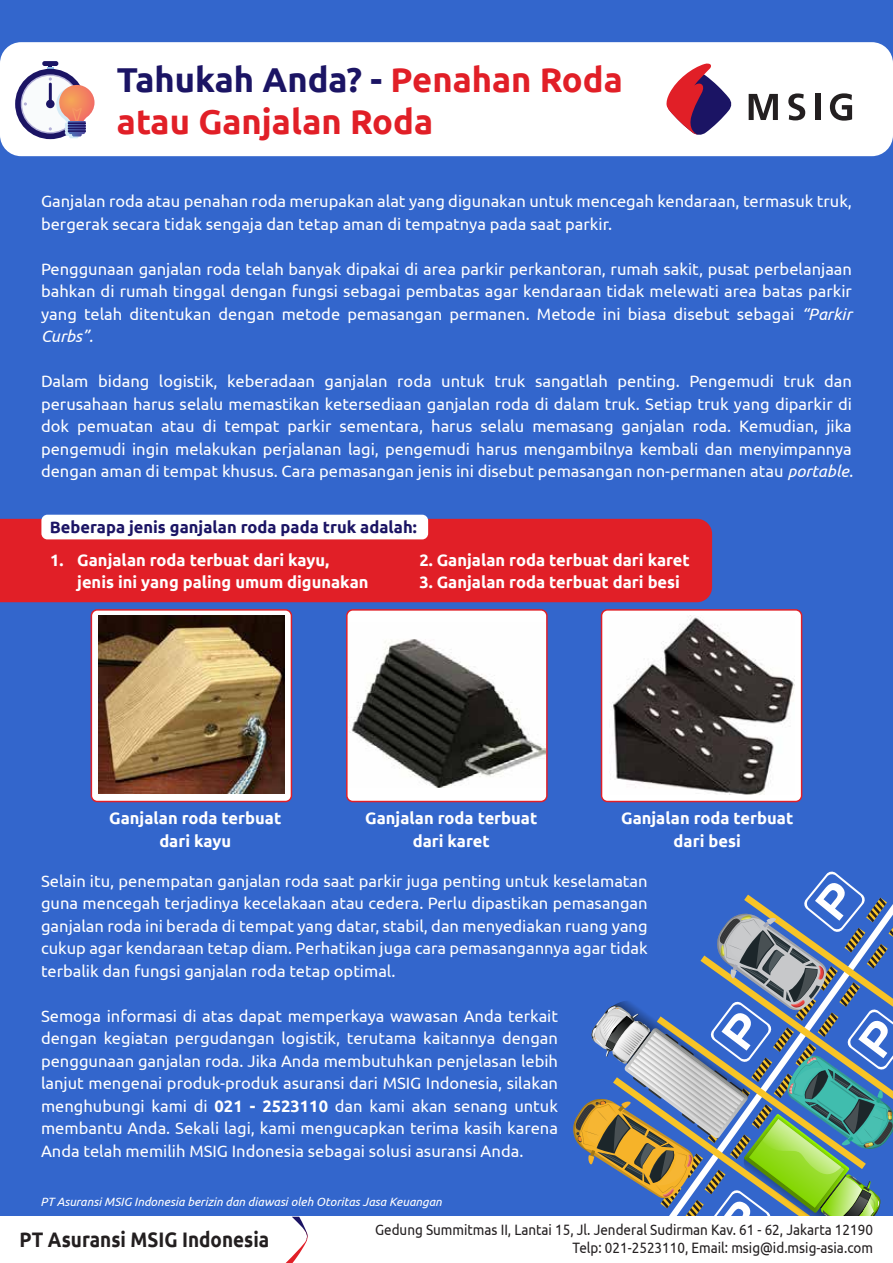
<style>
.page{position:relative;width:893px;height:1263px;background:#36c}
.page>*{position:absolute;margin:0;border:0;box-sizing:border-box;transform-origin:0 0}
.t1{font:700 34.5px/42.6px "Ubuntu";color:#e11f27}
.t2{font:700 21px "Ubuntu";color:#231f20;scale:.9 1}
.t3{font:16.5px/22.5px "Ubuntu";color:#fff;text-align:justify}
.t4{font:700 16.5px/22.5px "Ubuntu";color:#fff;text-align:center}
.t5{font:700 16.5px "Ubuntu";color:#1b1464}
.t6{font:15px/18px "Ubuntu";color:#231f20;text-align:right;scale:.9 1}
.t7{font:italic 12px "Ubuntu";color:#fff}
.s1{color:#1b1464}
.s2{font-style:italic}
.s3{font-weight:700}
</style>
<div class="page">
<svg style="left:570px;top:871px;width:323px;height:346px"></svg>
<div style="left:91px;top:610px;width:200px;height:191px;background:#fff;border-radius:6px"></div>
<div style="left:91px;top:609px;width:201px;height:193px;border:2px solid #e11f27;border-radius:6px"></div>
<img style="left:99px;top:616px;width:186px;height:178px">
<div style="left:347px;top:610px;width:200px;height:191px;background:#fff;border-radius:6px"></div>
<div style="left:346px;top:609px;width:202px;height:193px;border:2px solid #e11f27;border-radius:6px"></div>
<img style="left:350px;top:622px;width:196px;height:165px">
<div style="left:601px;top:610px;width:201px;height:191px;background:#fff;border-radius:6px"></div>
<div style="left:601px;top:609px;width:201px;height:193px;border:2px solid #e11f27;border-radius:6px"></div>
<img style="left:612px;top:615px;width:182px;height:179px">
<div style="left:0;top:519px;width:712px;height:83px;background:#e11f27"></div>
<div style="left:41px;top:515px;width:387px;height:24px;background:#fff;border-radius:6px"></div>
<div style="left:0;top:1217px;width:893px;height:46px;background:#fff"></div>
<svg style="left:286px;top:1217px;width:22px;height:46px"></svg>
<div style="left:0;top:42px;width:893px;height:114px;background:#fff;border-radius:21px"></div>
<svg style="left:666px;top:63px;width:66px;height:72px"></svg>
<svg style="left:749px;top:94px;width:29px;height:26px"></svg>
<svg style="left:788px;top:93px;width:17px;height:27px"></svg>
<div style="left:816px;top:94px;width:5px;height:26px;background:#231f20"></div>
<svg style="left:830px;top:93px;width:22px;height:28px"></svg>
<div style="left:42px;top:61px;width:16px;height:5px;background:#1b1464;border-radius:2px"></div>
<div style="left:15px;top:69px;width:70px;height:70px;background:#1b1464;border-radius:50%"></div>
<svg style="left:21px;top:74px;width:59px;height:60px"></svg>
<div style="left:22px;top:76px;width:56px;height:56px;background:#f9fbfc;border-radius:50%"></div>
<svg style="left:47px;top:65px;width:48px;height:73px"></svg>
<h1 class="t1" style="left:117px;top:58px;width:507px"><span class="s1">Tahukah Anda? -</span> Penahan Roda atau Ganjalan Roda</h1>
<p class="t3" style="left:41px;top:189px;width:812px">Ganjalan roda atau penahan roda merupakan alat yang digunakan untuk mencegah kendaraan, termasuk truk, bergerak secara tidak sengaja dan tetap aman di tempatnya pada saat parkir.</p>
<p class="t3" style="left:41px;top:257px;width:812px">Penggunaan ganjalan roda telah banyak dipakai di area parkir perkantoran, rumah sakit, pusat perbelanjaan bahkan di rumah tinggal dengan fungsi sebagai pembatas agar kendaraan tidak melewati area batas parkir yang telah ditentukan dengan metode pemasangan permanen. Metode ini biasa disebut sebagai <span class="s2">“Parkir Curbs”.</span></p>
<p class="t3" style="left:41px;top:369px;width:814px">Dalam bidang logistik, keberadaan ganjalan roda untuk truk sangatlah penting. Pengemudi truk dan perusahaan harus selalu memastikan ketersediaan ganjalan roda di dalam truk. Setiap truk yang diparkir di dok pemuatan atau di tempat parkir sementara, harus selalu memasang ganjalan roda. Kemudian, jika pengemudi ingin melakukan perjalanan lagi, pengemudi harus mengambilnya kembali dan menyimpannya dengan aman di tempat khusus. Cara pemasangan jenis ini disebut pemasangan non-permanen atau <span class="s2">portable.</span></p>
<p class="t5" style="left:50px;top:517px;width:369px">Beberapa jenis ganjalan roda pada truk adalah:</p>
<p class="t4" style="left:77px;top:548px;width:293px;text-align:left;text-indent:-27px">1. Ganjalan roda terbuat dari kayu, jenis ini yang paling umum digunakan</p>
<p class="t4" style="left:419px;top:548px;width:272px">2. Ganjalan roda terbuat dari karet</p>
<p class="t4" style="left:419px;top:571px;width:262px">3. Ganjalan roda terbuat dari besi</p>
<p class="t4" style="left:109px;top:807px;width:174px">Ganjalan roda terbuat dari kayu</p>
<p class="t4" style="left:365px;top:807px;width:174px">Ganjalan roda terbuat dari karet</p>
<p class="t4" style="left:621px;top:807px;width:174px">Ganjalan roda terbuat dari besi</p>
<p class="t3" style="left:41px;top:869px;width:608px">Selain itu, penempatan ganjalan roda saat parkir juga penting untuk keselamatan guna mencegah terjadinya kecelakaan atau cedera. Perlu dipastikan pemasangan ganjalan roda ini berada di tempat yang datar, stabil, dan menyediakan ruang yang cukup agar kendaraan tetap diam. Perhatikan juga cara pemasangannya agar tidak terbalik dan fungsi ganjalan roda tetap optimal.</p>
<p class="t3" style="left:41px;top:1004px;width:519px">Semoga informasi di atas dapat memperkaya wawasan Anda terkait dengan kegiatan pergudangan logistik, terutama kaitannya dengan penggunaan ganjalan roda. Jika Anda membutuhkan penjelasan lebih lanjut mengenai produk-produk asuransi dari MSIG Indonesia, silakan menghubungi kami di <span class="s3">021 - 2523110</span> dan kami akan senang untuk membantu Anda. Sekali lagi, kami mengucapkan terima kasih karena Anda telah memilih MSIG Indonesia sebagai solusi asuransi Anda.</p>
<p class="t7" style="left:40px;top:1195px;width:403px">PT Asuransi MSIG Indonesia berizin dan diawasi oleh Otoritas Jasa Keuangan</p>
<p class="t2" style="left:19px;top:1226px;width:279px">PT Asuransi MSIG Indonesia</p>
<p class="t6" style="left:375px;top:1220px;width:555px">Gedung Summitmas II, Lantai 15, Jl. Jenderal Sudirman Kav. 61 - 62, Jakarta 12190<br>Telp: 021-2523110, Email: msig@id.msig-asia.com</p>
</div>
